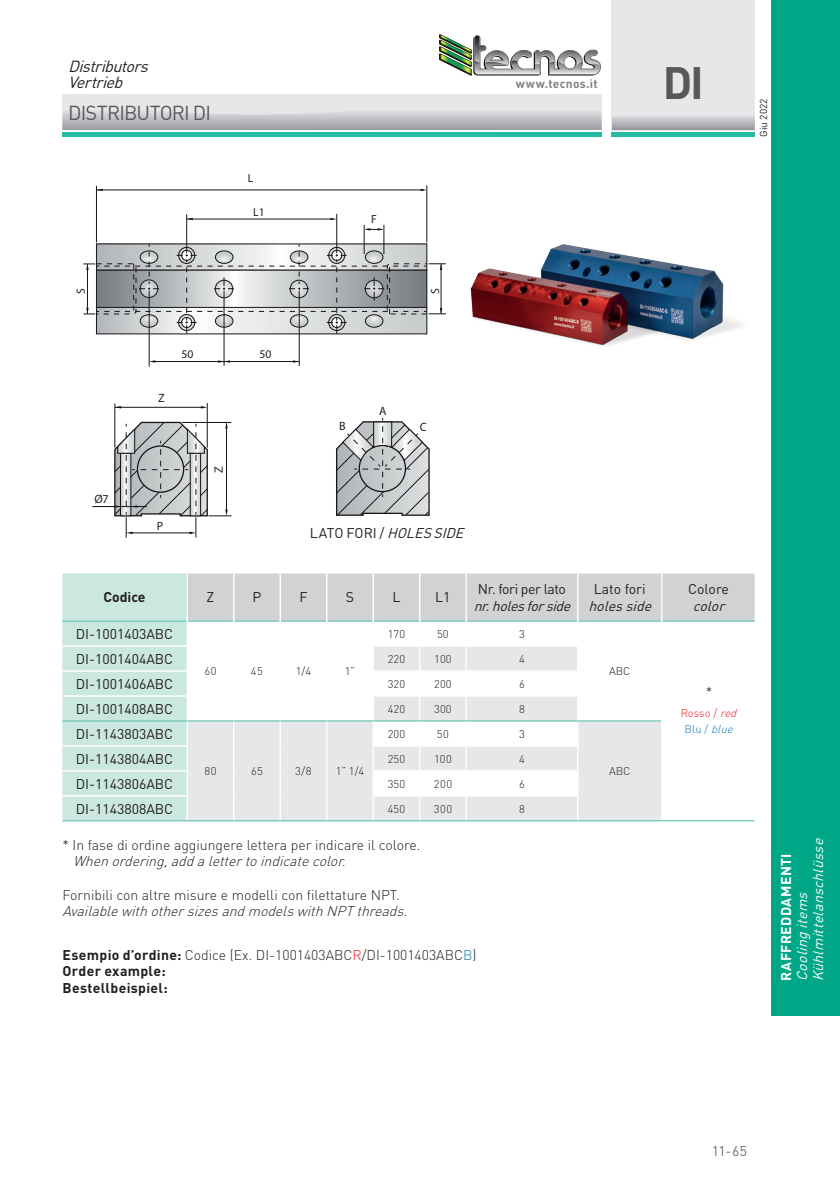
<style>
.page{position:relative;width:840px;height:1191px;background:#fff}
.page>*{position:absolute;margin:0;border:0;box-sizing:border-box;transform-origin:0 0}
.t1{font:700 44.8px "DINOT";color:#57585a}
.t2{font:20px "DINOT";letter-spacing:-.04em;color:#57585a}
.t3{font:italic 16px/16px "DINOT";color:#231f20}
.t4{font:14px "DINOT";color:#231f20}
.t5{font:300 14px "DINOT";color:#231f20}
.t6{font:700 14px/16px "DINOT";letter-spacing:.02em;color:#231f20}
.t7{font:italic 300 14px "DINOT";color:#231f20}
.t8{font:italic 14px/16px "DINOT";color:#fff}
.t9{font:italic 14px "DINOT";color:#231f20}
.t10{font:700 14px "DINOT";letter-spacing:.03em;color:#fff}
.t11{font:14px "DINOT";letter-spacing:-.03em;color:#231f20}
.t12{font:14px "DINOT";color:#6c6d70}
.t13{font:700 12px "DINOT";letter-spacing:.025em;color:#808285}
.t14{font:12px "Myriad Pro";color:#231f20}
.t15{font:11.6px "Myriad Pro";color:#231f20}
.t16{font:300 11.2px "DINOT";color:#231f20}
.t17{font:300 11.2px/16px "DINOT";color:#ee1d23;text-align:center}
.t18{font:10px "DINOT";color:#231f20}
.s1{font-style:italic}
.s2{font-weight:300}
.s3{font-weight:300;color:#ee1d23}
.s4{font-weight:300;color:#147ab2}
.s5{color:#147ab2}
.s6{font-style:italic;color:#147ab2}
</style>
<div class="page">
<div style="left:771px;top:0;width:68px;height:1015px;background:#00a786"></div>
<svg style="left:439px;top:34px;width:161px;height:42px"></svg>
<div style="left:62px;top:94px;width:539px;height:36px;background:#e6e7e9"></div>
<svg style="left:62px;top:112px;width:539px;height:18px"></svg>
<div style="left:611px;top:0;width:143px;height:130px;background:#e6e7e9"></div>
<div style="left:611px;top:132px;width:143px;height:5px;background:#24bca4"></div>
<div style="left:62px;top:132px;width:539px;height:5px;background:#24bca4"></div>
<svg style="left:612px;top:116px;width:142px;height:14px"></svg>
<hr style="left:96px;top:190px;width:327px;height:1px;background:#18151a">
<hr style="left:96px;top:186px;width:1px;height:56px;background:#18151a">
<hr style="left:426px;top:185px;width:1px;height:57px;background:#18151a">
<svg style="left:97px;top:189px;width:6px;height:2px"></svg>
<hr style="left:186px;top:214px;width:1px;height:39px;background:#18151a">
<hr style="left:336px;top:214px;width:1px;height:39px;background:#18151a">
<hr style="left:154px;top:361px;width:145px;height:1px;background:#18151a">
<hr style="left:299px;top:290px;width:1px;height:76px;background:#18151a">
<hr style="left:223px;top:290px;width:1px;height:76px;background:#18151a">
<hr style="left:149px;top:290px;width:1px;height:76px;background:#18151a">
<svg style="left:149px;top:360px;width:6px;height:3px"></svg>
<svg style="left:218px;top:360px;width:12px;height:3px"></svg>
<svg style="left:83px;top:218px;width:362px;height:116px"></svg>
<hr style="left:187px;top:820px;width:47px;height:1px;background:#7bcbbb">
<hr style="left:234px;top:820px;width:46px;height:1px;background:#7bcbbb">
<hr style="left:280px;top:820px;width:46px;height:1px;background:#7bcbbb">
<hr style="left:326px;top:820px;width:47px;height:1px;background:#7bcbbb">
<hr style="left:661px;top:820px;width:93px;height:1px;background:#7bcbbb">
<hr style="left:373px;top:820px;width:46px;height:1px;background:#7bcbbb">
<hr style="left:419px;top:820px;width:47px;height:1px;background:#7bcbbb">
<hr style="left:466px;top:820px;width:111px;height:1px;background:#7bcbbb">
<hr style="left:577px;top:820px;width:84px;height:1px;background:#7bcbbb">
<hr style="left:62px;top:820px;width:125px;height:1px;background:#7bcbbb">
<svg style="left:62px;top:573px;width:692px;height:247px"></svg>
<hr style="left:576px;top:796px;width:2px;height:24px;background:#fff">
<hr style="left:186px;top:573px;width:2px;height:48px;background:#fff">
<hr style="left:233px;top:573px;width:1px;height:48px;background:#fff">
<hr style="left:279px;top:573px;width:2px;height:48px;background:#fff">
<hr style="left:326px;top:573px;width:1px;height:48px;background:#fff">
<hr style="left:372px;top:573px;width:2px;height:48px;background:#fff">
<hr style="left:419px;top:573px;width:1px;height:48px;background:#fff">
<hr style="left:465px;top:573px;width:1px;height:48px;background:#fff">
<hr style="left:576px;top:573px;width:2px;height:48px;background:#fff">
<hr style="left:660px;top:573px;width:2px;height:48px;background:#fff">
<hr style="left:115px;top:407px;width:88px;height:1px;background:#18151a">
<hr style="left:114px;top:403px;width:1px;height:45px;background:#18151a">
<hr style="left:207px;top:403px;width:1px;height:45px;background:#18151a">
<hr style="left:92px;top:506px;width:55px;height:1px;background:#18151a">
<svg style="left:113px;top:421px;width:118px;height:116px"></svg>
<svg style="left:336px;top:418px;width:94px;height:98px"></svg>
<img style="left:470px;top:244px;width:273px;height:102px">
<p class="t3" style="left:68px;top:58px;width:86px">Distributors<br>Vertrieb</p>
<h1 class="t1" style="left:662px;top:54px;width:42px">DI</h1>
<p class="t13" style="left:515px;top:75px;width:83px">www.tecnos.it</p>
<h2 class="t2" style="left:68px;top:100px;width:144px">DISTRIBUTORI DI</h2>
<p class="t15" style="left:248px;top:171px;width:7px">L</p>
<p class="t15" style="left:253px;top:205px;width:13px">L1</p>
<p class="t15" style="left:371px;top:212px;width:7px">F</p>
<p class="t18" style="left:756px;top:137px;width:40px;rotate:-90deg">Giu 2022</p>
<p class="t15" style="left:74px;top:293px;width:7px;rotate:-90deg">S</p>
<p class="t15" style="left:428px;top:293px;width:7px;rotate:-90deg">S</p>
<p class="t14" style="left:94px;top:491px;width:16px">Ø7</p>
<p class="t14" style="left:158px;top:391px;width:8px">Z</p>
<p class="t15" style="left:181px;top:347px;width:14px">50</p>
<p class="t15" style="left:259px;top:347px;width:14px">50</p>
<p class="t14" style="left:157px;top:518px;width:8px">P</p>
<p class="t14" style="left:211px;top:473px;width:8px;rotate:-90deg">Z</p>
<p class="t14" style="left:339px;top:419px;width:8px">B</p>
<p class="t14" style="left:379px;top:403px;width:9px">A</p>
<p class="t14" style="left:419px;top:420px;width:8px">C</p>
<p class="t4" style="left:310px;top:524px;width:159px">L AT O F O R I / <span class="s1">HOLESSIDE</span></p>
<p class="t6" style="left:103px;top:589px;width:44px">Codice</p>
<p class="t4" style="left:206px;top:588px;width:9px">Z</p>
<p class="t4" style="left:252px;top:588px;width:10px">P</p>
<p class="t4" style="left:299px;top:588px;width:10px">F</p>
<p class="t4" style="left:345px;top:588px;width:10px">S</p>
<p class="t4" style="left:392px;top:588px;width:10px">L</p>
<p class="t4" style="left:435px;top:588px;width:17px">L1</p>
<p class="t11" style="left:477px;top:580px;width:89px">Nr. fori per lato</p>
<p class="t9" style="left:473px;top:597px;width:102px">nr.holesforside</p>
<p class="t4" style="left:76px;top:625px;width:99px">DI-1001403ABC</p>
<p class="t16" style="left:387px;top:627px;width:19px">170</p>
<p class="t16" style="left:437px;top:627px;width:13px">50</p>
<p class="t16" style="left:519px;top:627px;width:7px">3</p>
<p class="t4" style="left:76px;top:650px;width:99px">DI-1001404ABC</p>
<p class="t16" style="left:387px;top:652px;width:19px">220</p>
<p class="t16" style="left:434px;top:652px;width:19px">100</p>
<p class="t16" style="left:519px;top:652px;width:7px">4</p>
<p class="t4" style="left:76px;top:675px;width:99px">DI-1001406ABC</p>
<p class="t16" style="left:387px;top:677px;width:19px">320</p>
<p class="t16" style="left:434px;top:677px;width:19px">200</p>
<p class="t16" style="left:519px;top:677px;width:7px">6</p>
<p class="t4" style="left:76px;top:700px;width:99px">DI-1001408ABC</p>
<p class="t16" style="left:387px;top:702px;width:19px">420</p>
<p class="t16" style="left:434px;top:702px;width:19px">300</p>
<p class="t16" style="left:519px;top:702px;width:7px">8</p>
<p class="t4" style="left:76px;top:725px;width:99px">DI-1143803ABC</p>
<p class="t16" style="left:204px;top:764px;width:14px">80</p>
<p class="t16" style="left:251px;top:764px;width:14px">65</p>
<p class="t16" style="left:295px;top:764px;width:18px">3/8</p>
<p class="t16" style="left:335px;top:764px;width:30px">1” 1/4</p>
<p class="t16" style="left:204px;top:664px;width:14px">60</p>
<p class="t16" style="left:251px;top:664px;width:14px">45</p>
<p class="t16" style="left:295px;top:664px;width:17px">1/4</p>
<p class="t16" style="left:344px;top:664px;width:12px">1”</p>
<p class="t16" style="left:387px;top:727px;width:19px">200</p>
<p class="t16" style="left:436px;top:727px;width:14px">50</p>
<p class="t16" style="left:519px;top:727px;width:7px">3</p>
<p class="t4" style="left:76px;top:750px;width:99px">DI-1143804ABC</p>
<p class="t16" style="left:387px;top:751px;width:19px">250</p>
<p class="t16" style="left:434px;top:751px;width:19px">100</p>
<p class="t16" style="left:519px;top:751px;width:7px">4</p>
<p class="t4" style="left:76px;top:775px;width:99px">DI-1143806ABC</p>
<p class="t16" style="left:387px;top:776px;width:19px">350</p>
<p class="t16" style="left:433px;top:776px;width:20px">200</p>
<p class="t16" style="left:519px;top:776px;width:7px">6</p>
<p class="t4" style="left:76px;top:800px;width:99px">DI-1143808ABC</p>
<p class="t16" style="left:387px;top:801px;width:19px">450</p>
<p class="t16" style="left:433px;top:801px;width:20px">300</p>
<p class="t16" style="left:519px;top:801px;width:7px">8</p>
<p class="t5" style="left:62px;top:836px;width:359px">* In fase di ordine aggiungere lettera per indicare il colore.</p>
<p class="t7" style="left:73px;top:852px;width:278px">Whenordering,addalettertoindicatecolor.</p>
<p class="t5" style="left:62px;top:886px;width:339px">Fornibili con altre misure e modelli con filettature NPT.</p>
<p class="t7" style="left:62px;top:902px;width:350px">AvailablewithothersizesandmodelswithNPTthreads.</p>
<p class="t6" style="left:62px;top:947px;width:415px">Esempio d’ordine: <span class="s2">Codice (Ex. DI-1001403ABC</span><span class="s3">R</span><span class="s2">/DI-1001403ABC</span><span class="s4">B</span><span class="s2">)<br></span>Order example:<br>Bestellbeispiel:</p>
<p class="t4" style="left:593px;top:580px;width:53px">Lato fori</p>
<p class="t9" style="left:588px;top:597px;width:69px">holesside</p>
<p class="t16" style="left:608px;top:664px;width:23px">ABC</p>
<p class="t16" style="left:608px;top:764px;width:23px">ABC</p>
<p class="t4" style="left:687px;top:580px;width:42px">Colore</p>
<p class="t9" style="left:692px;top:597px;width:37px">color</p>
<p class="t5" style="left:705px;top:683px;width:8px">*</p>
<p class="t17" style="left:680px;top:705px;width:61px">Rosso / <span class="s1">red<br></span><span class="s5">B l u /</span> <span class="s6">blue</span></p>
<p class="t8" style="left:793px;top:981px;width:148px;rotate:-90deg">Cooling items<br>Kühlmittelanschlüsse</p>
<p class="t10" style="left:776px;top:981px;width:129px;rotate:-90deg">RAFFREDDAMENTI</p>
<p class="t12" style="left:711px;top:1142px;width:37px">11-65</p>
</div>
